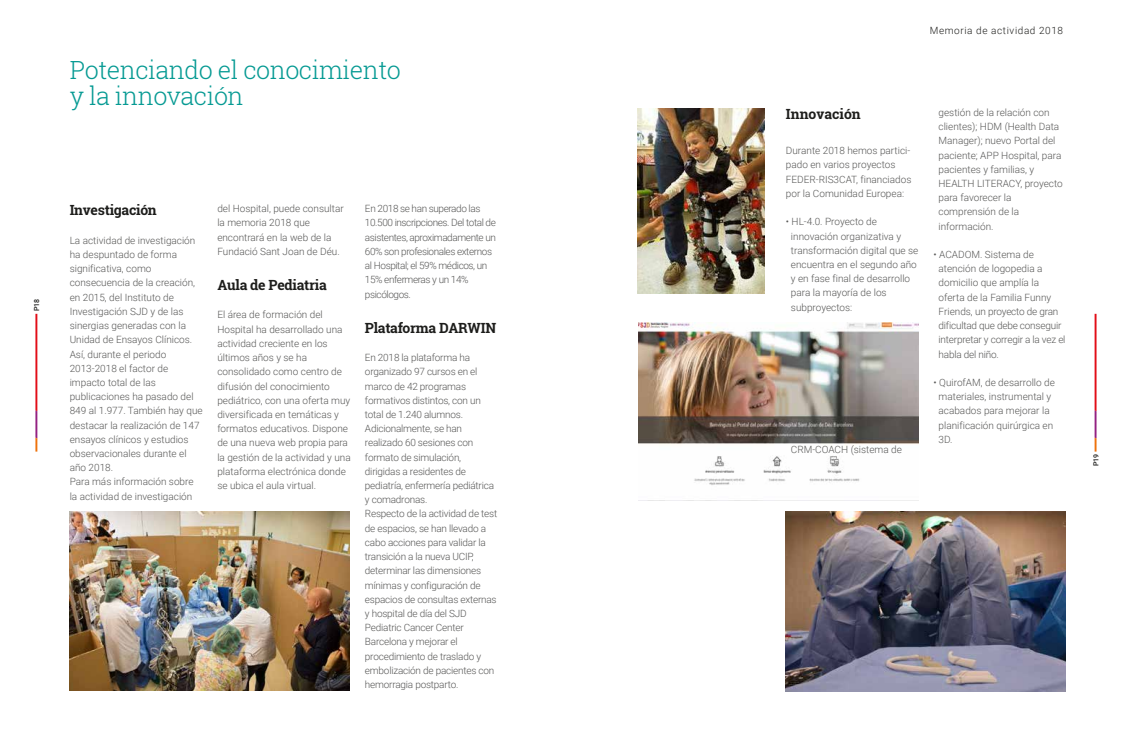
<style>
.page{position:relative;width:1134px;height:752px;background:#fff}
.page>*{position:absolute;margin:0;border:0;box-sizing:border-box;transform-origin:0 0}
.t1{font:300 25px/26.4px "Roboto Slab";letter-spacing:-.02em;color:#069a93}
.t2{font:700 14px "Roboto Slab";letter-spacing:-.02em;color:#1d1d1b}
.t3{font:700 14px "Roboto Slab";color:#1d1d1b}
.t4{font:300 10px/14.2px "Roboto";color:#575756}
.t5{font:300 10px/14.2px "Roboto";letter-spacing:-.02em;color:#575756}
.t6{font:300 10px/14.2px "Roboto";letter-spacing:-.04em;color:#575756}
.t7{font:300 10px "Roboto";letter-spacing:.06em;color:#1d1d1b}
.t8{font:500 7px "Roboto";letter-spacing:.02em;color:#1d1d1b}
</style>
<div class="page">
<svg style="left:35px;top:313px;width:2px;height:138px"></svg>
<svg style="left:1094px;top:313px;width:2px;height:138px"></svg>
<img style="left:638px;top:322px;width:281px;height:163px">
<img style="left:69px;top:511px;width:281px;height:179px">
<img style="left:638px;top:109px;width:127px;height:184px">
<img style="left:785px;top:511px;width:281px;height:179px">
<h1 class="t1" style="left:70px;top:56px;width:333px">Potenciando el conocimiento y la innovación</h1>
<p class="t8" style="left:32px;top:311px;width:14px;rotate:-90deg">P18</p>
<h2 class="t2" style="left:70px;top:200px;width:89px">Investigación</h2>
<p class="t4" style="left:70px;top:233px;width:134px">La actividad de investigación ha despuntado de forma significativa, como consecuencia de la creación, en 2015, del Instituto de<br>Investigación SJD y de las sinergias generadas con la<br>Unidad de Ensayos Clínicos.<br>Así, durante el periodo<br>2013-2018 el factor de impacto total de las publicaciones ha pasado del<br>849 al 1.977. También hay que destacar la realización de 147 ensayos clínicos y estudios observacionales durante el año 2018.<br>Para más información sobre la actividad de investigación</p>
<p class="t4" style="left:217px;top:201px;width:128px">del Hospital, puede consultar la memoria 2018 que encontrará en la web de la<br>Fundació Sant Joan de Déu.</p>
<h2 class="t2" style="left:217px;top:275px;width:111px">Aula de Pediatria</h2>
<p class="t4" style="left:217px;top:307px;width:135px">El área de formación del<br>Hospital ha desarrollado una actividad creciente en los últimos años y se ha consolidado como centro de difusión del conocimiento pediátrico, con una oferta muy diversificada en temáticas y formatos educativos. Dispone de una nueva web propia para la gestión de la actividad y una plataforma electrónica donde se ubica el aula virtual.</p>
<p class="t6" style="left:365px;top:201px;width:133px">En 2018 se han superado las<br>10.500 inscripciones. Del total de asistentes, aproximadamente un<br>60% son profesionales externos al Hospital; el 59% médicos, un<br>15% enfermeras y un 14% psicólogos.</p>
<h2 class="t2" style="left:365px;top:318px;width:133px">Plataforma DARWIN</h2>
<p class="t5" style="left:365px;top:350px;width:134px">En 2018 la plataforma ha organizado 97 cursos en el marco de 42 programas formativos distintos, con un total de 1.240 alumnos.<br>Adicionalmente, se han realizado 60 sesiones con formato de simulación, dirigidas a residentes de pediatría, enfermería pediátrica y comadronas.<br>Respecto de la actividad de test de espacios, se han llevado a cabo acciones para validar la transición a la nueva UCIP, determinar las dimensiones mínimas y configuración de espacios de consultas externas y hospital de día del SJD<br>Pediatric Cancer Center<br>Barcelona y mejorar el procedimiento de traslado y embolización de pacientes con hemorragia postparto.</p>
<p class="t7" style="left:930px;top:23px;width:135px">Memoria de actividad 2018</p>
<h2 class="t3" style="left:786px;top:104px;width:76px">Innovación</h2>
<p class="t4" style="left:786px;top:143px;width:127px">Durante 2018 hemos partici&shy;pado en varios proyectos<br>FEDER-RIS3CAT, financiados por la Comunidad Europea:</p>
<p class="t4" style="left:791px;top:214px;width:129px;text-indent:-5px">• HL-4.0. Proyecto de innovación organizativa y transformación digital que se encuentra en el segundo año y en fase final de desarrollo para la mayoría de los subproyectos:</p>
<p class="t4" style="left:791px;top:441px;width:113px">CRM-COACH (sistema de</p>
<p class="t4" style="left:938px;top:105px;width:126px">gestión de la relación con clientes); HDM (Health Data<br>Manager); nuevo Portal del paciente; APP Hospital, para pacientes y familias, y<br>HEALTH LITERACY, proyecto para favorecer la comprensión de la información.</p>
<p class="t4" style="left:938px;top:247px;width:128px;text-indent:-5px">• ACADOM. Sistema de atención de logopedia a domicilio que amplía la oferta de la Familia Funny<br>Friends, un proyecto de gran dificultad que debe conseguir interpretar y corregir a la vez el habla del niño.</p>
<p class="t4" style="left:938px;top:375px;width:118px;text-indent:-5px">• QuirofAM, de desarrollo de materiales, instrumental y acabados para mejorar la planificación quirúrgica en<br>3D.</p>
<p class="t8" style="left:1091px;top:466px;width:14px;rotate:-90deg">P19</p>
</div>
